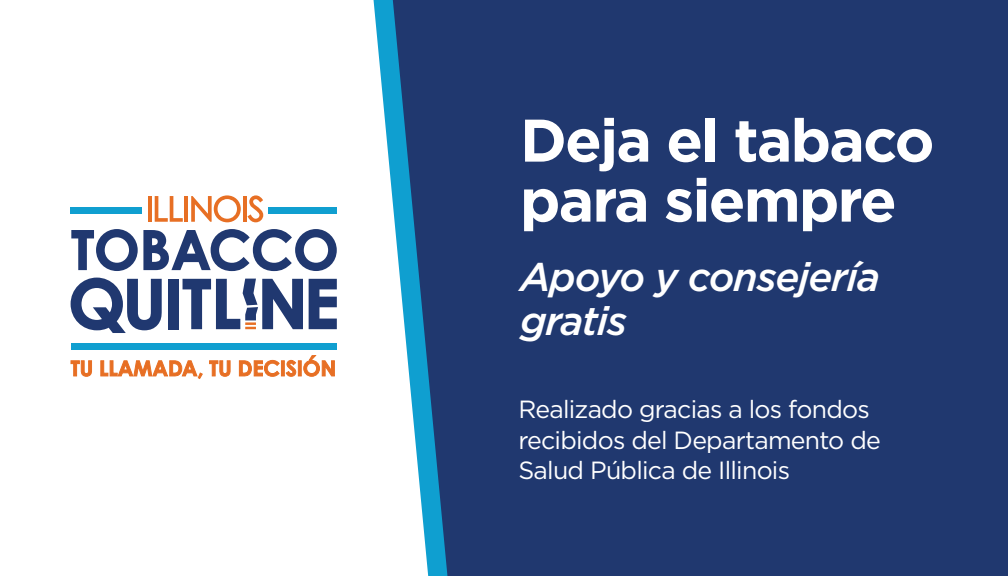
<style>
.page{position:relative;width:1008px;height:576px;background:#fff}
.page>*{position:absolute;margin:0;border:0;box-sizing:border-box;transform-origin:0 0}
.t1{font:700 60px/60px "Gotham";letter-spacing:-.03em;color:#fff}
.t2{font:italic 500 40px/44px "Gotham";letter-spacing:-.03em;color:#fff}
.t3{font:24.8px/30.8px "Gotham";letter-spacing:-.03em;color:#fff}
</style>
<div class="page">
<svg style="left:374px;top:0;width:19px;height:205px"></svg>
<div style="left:393px;top:0;width:615px;height:576px;background:#20386f"></div>
<div style="left:71px;top:343px;width:266px;height:7px;background:#109fd0"></div>
<div style="left:71px;top:207px;width:71px;height:6px;background:#109fd0"></div>
<div style="left:268px;top:207px;width:69px;height:6px;background:#109fd0"></div>
<hr style="left:148px;top:196px;width:3px;height:26px;background:#e76f24">
<svg style="left:155px;top:196px;width:28px;height:26px"></svg>
<hr style="left:185px;top:196px;width:3px;height:26px;background:#e76f24">
<svg style="left:191px;top:195px;width:50px;height:27px"></svg>
<hr style="left:243px;top:196px;width:3px;height:26px;background:#e76f24">
<svg style="left:248px;top:195px;width:15px;height:27px"></svg>
<svg style="left:71px;top:229px;width:266px;height:42px"></svg>
<svg style="left:71px;top:278px;width:91px;height:55px"></svg>
<div style="left:168px;top:279px;width:10px;height:50px;background:#203870"></div>
<svg style="left:309px;top:279px;width:28px;height:50px"></svg>
<svg style="left:183px;top:279px;width:120px;height:50px"></svg>
<svg style="left:70px;top:360px;width:22px;height:17px"></svg>
<svg style="left:100px;top:360px;width:103px;height:19px"></svg>
<svg style="left:209px;top:360px;width:22px;height:17px"></svg>
<svg style="left:239px;top:360px;width:58px;height:17px"></svg>
<svg style="left:298px;top:360px;width:4px;height:16px"></svg>
<svg style="left:303px;top:355px;width:32px;height:22px"></svg>
<h1 class="t1" style="left:520px;top:114px;width:416px">Deja el tabaco para siempre</h1>
<h2 class="t2" style="left:520px;top:257px;width:362px">Apoyo y consejería gratis</h2>
<p class="t3" style="left:518px;top:395px;width:364px">Realizado gracias a los fondos recibidos del Departamento de<br>Salud Pública de Illinois</p>
</div>
